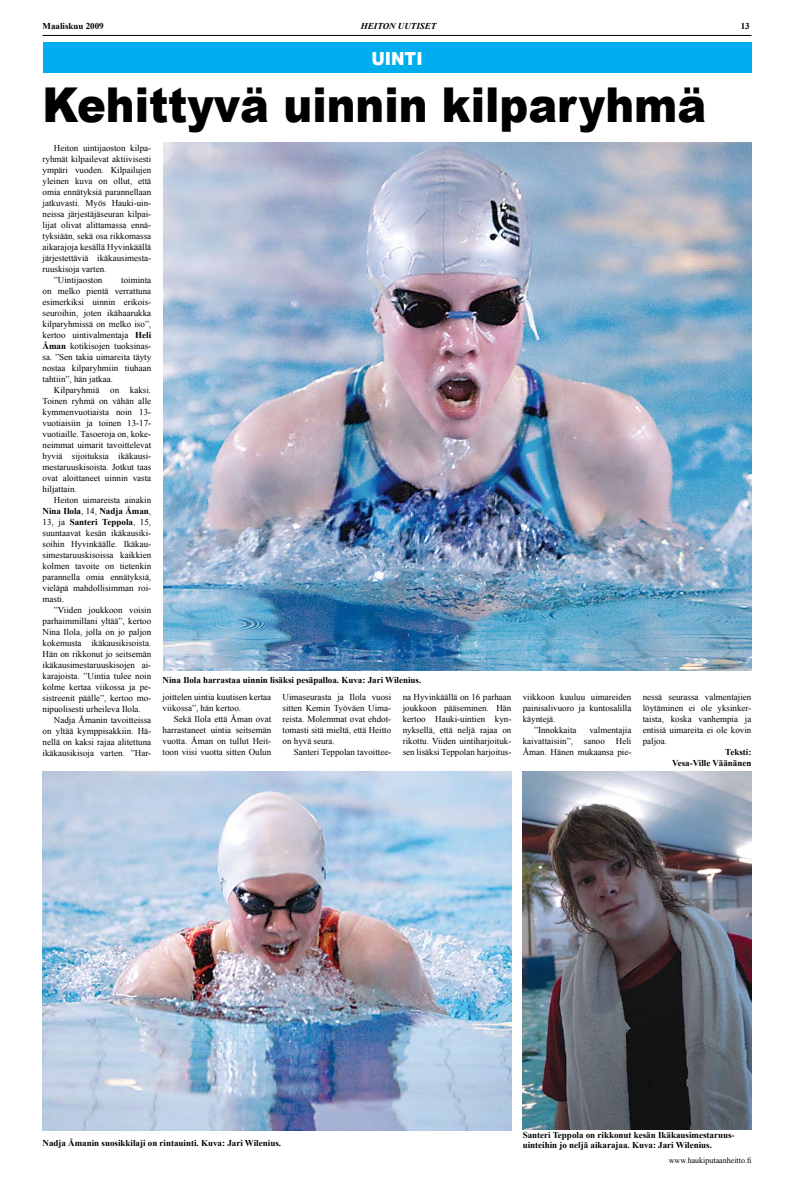
<style>
.page{position:relative;width:794px;height:1191px;background:#fff}
.page>*{position:absolute;margin:0;border:0;box-sizing:border-box;transform-origin:0 0}
.t1{font:900 48px "Arial";color:#000;scale:.9 1}
.t2{font:900 18px "Arial";color:#fff;scale:.9 1}
.t3{font:9px/11px "Times New Roman";color:#000;text-align:justify}
.t4{font:700 9px/11px "Times New Roman";color:#000;text-align:right}
.t5{font:italic 700 9px "Times New Roman";color:#000}
.t6{font:8px "Times New Roman";color:#000}
.s1{font-weight:700}
</style>
<div class="page">
<hr style="left:43px;top:35px;width:708px;height:1px;background:#000">
<div style="left:43px;top:43px;width:708px;height:30px;background:#00aeef"></div>
<img style="left:164px;top:143px;width:587px;height:528px">
<img style="left:43px;top:771px;width:468px;height:359px">
<img style="left:523px;top:771px;width:228px;height:359px">
<p class="t4" style="left:43px;top:20px;width:63px">Maaliskuu 2009</p>
<p class="t5" style="left:361px;top:20px;width:77px">HEITON UUTISET</p>
<p class="t4" style="left:741px;top:20px;width:10px">13</p>
<h2 class="t2" style="left:371px;top:45px;width:58px">UINTI</h2>
<h1 class="t1" style="left:43px;top:70px;width:739px">Kehittyvä uinnin kilparyhmä</h1>
<p class="t3" style="left:54px;top:142px;width:99px">Heiton uintijaoston kilpa-</p>
<p class="t3" style="left:43px;top:153px;width:110px">ryhmät kilpailevat aktiivisesti</p>
<p class="t3" style="left:43px;top:164px;width:110px">ympäri vuoden. Kilpailujen</p>
<p class="t3" style="left:43px;top:175px;width:110px">yleinen kuva on ollut, että</p>
<p class="t3" style="left:43px;top:186px;width:110px">omia ennätyksiä parannellaan</p>
<p class="t3" style="left:43px;top:197px;width:110px">jatkuvasti. Myös Hauki-uin-</p>
<p class="t3" style="left:43px;top:208px;width:110px">neissa järjestäjäseuran kilpai-</p>
<p class="t3" style="left:43px;top:219px;width:110px">lijat olivat alittamassa ennä-</p>
<p class="t3" style="left:43px;top:230px;width:110px">tyksiään, sekä osa rikkomassa</p>
<p class="t3" style="left:43px;top:241px;width:110px">aikarajoja kesällä Hyvinkäällä</p>
<p class="t3" style="left:43px;top:252px;width:110px">järjestettäviä ikäkausimesta-</p>
<p class="t3" style="left:43px;top:263px;width:65px">ruuskisoja varten.</p>
<p class="t3" style="left:54px;top:274px;width:50px">”Uintijaoston</p>
<p class="t3" style="left:43px;top:274px;width:110px;text-indent:79px">toiminta on melko pientä verrattuna esimerkiksi uinnin erikois&shy;seuroihin, joten ikähaarukka kilparyhmissä on melko iso”, kertoo uintivalmentaja <span class="s1">Heli Åman</span> kotikisojen tuoksinas&shy;sa. ”Sen takia uimareita täyty nostaa kilparyhmiin tiuhaan tahtiin”, hän jatkaa.</p>
<p class="t3" style="left:43px;top:384px;width:110px;text-indent:11px">Kilparyhmiä on kaksi.<br>Toinen ryhmä on vähän alle kymmenvuotiaista noin 13- vuotiaisiin ja toinen 13-17- vuotiaille. Tasoeroja on, koke&shy;neimmat uimarit tavoittelevat hyviä sijoituksia ikäkausi&shy;mestaruuskisoista. Jotkut taas ovat aloittaneet uinnin vasta hiljattain.</p>
<p class="t3" style="left:43px;top:494px;width:110px;text-indent:11px">Heiton uimareista ainakin <span class="s1">Nina Ilola</span>, 14, <span class="s1">Nadja Åman</span>, 13, ja <span class="s1">Santeri Teppola</span>, 15, suuntaavat kesän ikäkausiki&shy;soihin Hyvinkäälle. Ikäkau&shy;simestaruuskisoissa kaikkien kolmen tavoite on tietenkin parannella omia ennätyksiä, vieläpä mahdollisimman roi&shy;masti.</p>
<p class="t3" style="left:43px;top:604px;width:110px;text-indent:11px">”Viiden joukkoon voisin parhaimmillani yltää”, kertoo Nina Ilola, jolla on jo paljon kokemusta ikäkausikisoista.<br>Hän on rikkonut jo seitsemän ikäkausimestaruuskisojen ai&shy;karajoista. ”Uintia tulee noin kolme kertaa viikossa ja pe&shy;sistreenit päälle”, kertoo mo&shy;nipuolisesti urheileva Ilola.</p>
<p class="t3" style="left:43px;top:714px;width:110px;text-indent:11px">Nadja Åmanin tavoitteissa on yltää kymppisakkiin. Hä&shy;nellä on kaksi rajaa alitettuna ikäkausikisoja varten. ”Har-</p>
<p class="t4" style="left:163px;top:674px;width:260px">Nina Ilola harrastaa uinnin lisäksi pesäpalloa. Kuva: Jari Wilenius.</p>
<p class="t3" style="left:163px;top:691px;width:110px">joittelen uintia kuutisen kertaa viikossa”, hän kertoo.</p>
<p class="t3" style="left:163px;top:713px;width:110px;text-indent:11px">Sekä Ilola että Åman ovat harrastaneet uintia seitsemän vuotta. Åman on tullut Heit&shy;toon viisi vuotta sitten Oulun</p>
<p class="t3" style="left:403px;top:691px;width:110px">na Hyvinkäällä on 16 parhaan joukkoon pääseminen. Hän kertoo Hauki-uintien kyn&shy;nyksellä, että neljä rajaa on rikottu. Viiden uintiharjoituk&shy;sen lisäksi Teppolan harjoitus-</p>
<p class="t3" style="left:523px;top:691px;width:110px">viikkoon kuuluu uimareiden</p>
<p class="t3" style="left:283px;top:691px;width:110px">Uimaseurasta ja Ilola vuosi sitten Kemin Työväen Uima&shy;reista. Molemmat ovat ehdot&shy;tomasti sitä mieltä, että Heitto on hyvä seura.</p>
<p class="t3" style="left:294px;top:746px;width:99px">Santeri Teppolan tavoittee-</p>
<p class="t3" style="left:523px;top:702px;width:110px">painisalivuoro ja kuntosalilla</p>
<p class="t3" style="left:523px;top:713px;width:34px">käyntejä.</p>
<p class="t3" style="left:534px;top:724px;width:44px">”Innokkaita</p>
<p class="t3" style="left:523px;top:724px;width:110px;text-indent:67px">valmentajia kaivattaisiin”, sanoo Heli Åman. Hänen mukaansa pie-</p>
<p class="t3" style="left:643px;top:691px;width:110px">nessä seurassa valmentajien löytäminen ei ole yksinker&shy;taista, koska vanhempia ja entisiä uimareita ei ole kovin paljoa.</p>
<p class="t4" style="left:672px;top:746px;width:81px">Teksti:<br>Vesa-Ville Väänänen</p>
<p class="t4" style="left:523px;top:1129px;width:213px">Santeri Teppola on rikkonut kesän Ikäkausimestaruus-</p>
<p class="t4" style="left:43px;top:1137px;width:240px">Nadja Åmanin suosikkilaji on rintauinti. Kuva: Jari Wilenius.</p>
<p class="t4" style="left:523px;top:1139px;width:191px">uinteihin jo neljä aikarajaa. Kuva: Jari Wilenius.</p>
<p class="t6" style="left:669px;top:1154px;width:84px">www.haukiputaanheitto.fi</p>
</div>
